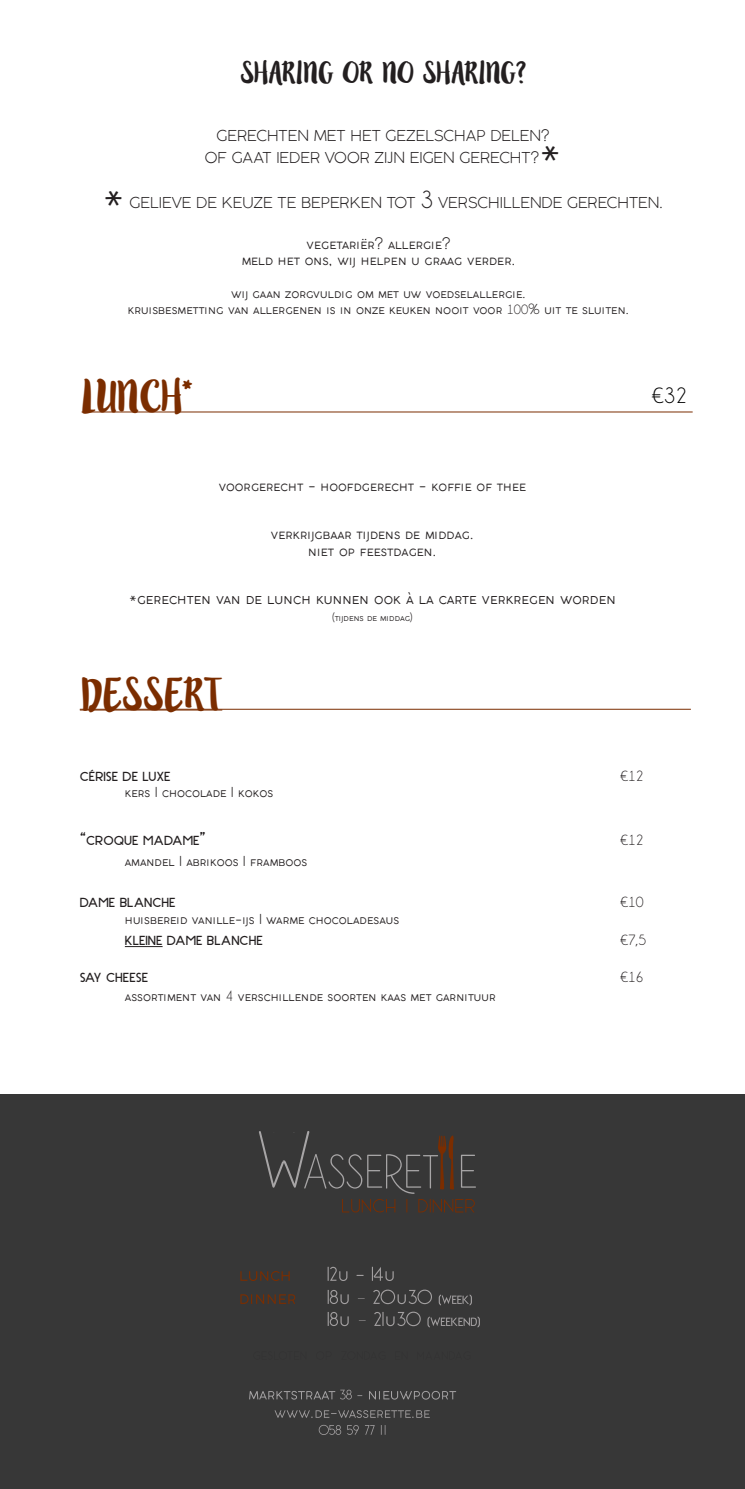
<style>
.page{position:relative;width:745px;height:1489px;background:#fff}
.page>*{position:absolute;margin:0;border:0;box-sizing:border-box;transform-origin:0 0}
.t1{font:300 45px "Coco Gothic";color:#231f20}
.t2{font:37.5px "Lilly Belle";letter-spacing:-.005em;color:#7b2d00}
.t3{font:25px "Lilly Belle";color:#231f20}
.t4{font:22.5px "Champagne&Limousines";color:#000}
.t5{font:300 16.25px "Coco Gothic";color:#231f20}
.t6{font:300 15px "Coco Gothic";color:#231f20}
.t7{font:15px "Champagne&Limousines";color:#231f20}
.t8{font:300 13.75px "Coco Gothic";color:#231f20}
.t9{font:12.25px "Stark";color:#231f20}
.t10{font:300 10px "Coco Gothic";color:#231f20}
.s1{font-family:"Champagne&Limousines";font-weight:400;font-size:25px}
.s2{font-family:"Champagne&Limousines";font-weight:400}
.s3{font-size:17.5px}
.s4{font-family:"Champagne&Limousines";font-weight:400;font-size:15px}
</style>
<div class="page">
<hr style="left:81px;top:412px;width:611px;height:1px;background:#7b2d00">
<hr style="left:125px;top:946px;width:37px;height:1px;background:#231f20">
<hr style="left:80px;top:709px;width:610px;height:1px;background:#7b2d00">
<div style="left:0;top:1094px;width:744px;height:394px;background:#373737"></div>
<svg style="left:318px;top:1424px;width:67px;height:10px"></svg>
<svg style="left:274px;top:1410px;width:155px;height:7px"></svg>
<svg style="left:357px;top:1391px;width:99px;height:8px"></svg>
<svg style="left:249px;top:1389px;width:102px;height:10px"></svg>
<svg style="left:327px;top:1266px;width:66px;height:14px"></svg>
<svg style="left:240px;top:1271px;width:49px;height:9px"></svg>
<svg style="left:327px;top:1311px;width:152px;height:16px"></svg>
<svg style="left:327px;top:1289px;width:144px;height:16px"></svg>
<svg style="left:240px;top:1294px;width:55px;height:9px"></svg>
<svg style="left:259px;top:1131px;width:216px;height:81px"></svg>
<p class="t3" style="left:240px;top:55px;width:287px">SHARING OR NO SHARING?</p>
<p class="t6" style="left:216px;top:124px;width:334px">GERECHTEN MET HET GEZELSCHAP DELEN?</p>
<p class="t6" style="left:205px;top:146px;width:336px">OF GAAT IEDER VOOR ZIJN EIGEN GERECHT?</p>
<p class="t1" style="left:539px;top:120px;width:24px">*</p>
<p class="t1" style="left:103px;top:165px;width:24px">*</p>
<p class="t6" style="left:129px;top:191px;width:535px">GELIEVE DE KEUZE TE BEPERKEN TOT <span class="s1">3</span> VERSCHILLENDE GERECHTEN.</p>
<p class="t6" style="left:306px;top:232px;width:146px">vegetariër? allergie?</p>
<p class="t6" style="left:241px;top:249px;width:275px">meld het ons, wij helpen u graag verder.</p>
<p class="t8" style="left:231px;top:283px;width:296px">wij gaan zorgvuldig om met uw voedselallergie.</p>
<p class="t8" style="left:128px;top:299px;width:502px">kruisbesmetting van allergenen is in onze keuken nooit voor <span class="s2">100</span>% uit te sluiten.</p>
<p class="t2" style="left:81px;top:370px;width:112px">LUNCH*</p>
<p class="t4" style="left:651px;top:384px;width:36px">€32</p>
<p class="t6" style="left:219px;top:474px;width:308px">voorgerecht - hoofdgerecht - koffie of thee</p>
<p class="t6" style="left:271px;top:523px;width:204px">verkrijgbaar tijdens de middag.</p>
<p class="t6" style="left:308px;top:539px;width:130px">niet op feestdagen.</p>
<p class="t5" style="left:129px;top:586px;width:488px">*gerechten van de lunch kunnen ook à la carte verkregen worden</p>
<p class="t10" style="left:332px;top:609px;width:82px">(tijdens de middag)</p>
<p class="t2" style="left:80px;top:668px;width:144px">DESSERT</p>
<p class="t9" style="left:80px;top:767px;width:92px">CÉRISE DE LUXE</p>
<p class="t7" style="left:620px;top:768px;width:25px">€12</p>
<p class="t8" style="left:125px;top:782px;width:150px">kers I chocolade I kokos</p>
<p class="t9" style="left:80px;top:830px;width:127px"><span class="s3">“</span>CROQUE MADAME<span class="s3">”</span></p>
<p class="t7" style="left:620px;top:832px;width:25px">€12</p>
<p class="t8" style="left:125px;top:850px;width:184px">amandel I abrikoos I framboos</p>
<p class="t9" style="left:80px;top:893px;width:97px">DAME BLANCHE</p>
<p class="t7" style="left:620px;top:894px;width:25px">€10</p>
<p class="t8" style="left:125px;top:908px;width:276px">huisbereid vanille-ijs I warme chocoladesaus</p>
<p class="t9" style="left:125px;top:930px;width:139px">KLEINE DAME BLANCHE</p>
<p class="t7" style="left:620px;top:932px;width:27px">€7,5</p>
<p class="t9" style="left:80px;top:968px;width:70px">SAY CHEESE</p>
<p class="t7" style="left:620px;top:969px;width:25px">€16</p>
<p class="t8" style="left:125px;top:985px;width:372px">assortiment van <span class="s4">4</span> verschillende soorten kaas met garnituur</p>
</div>
